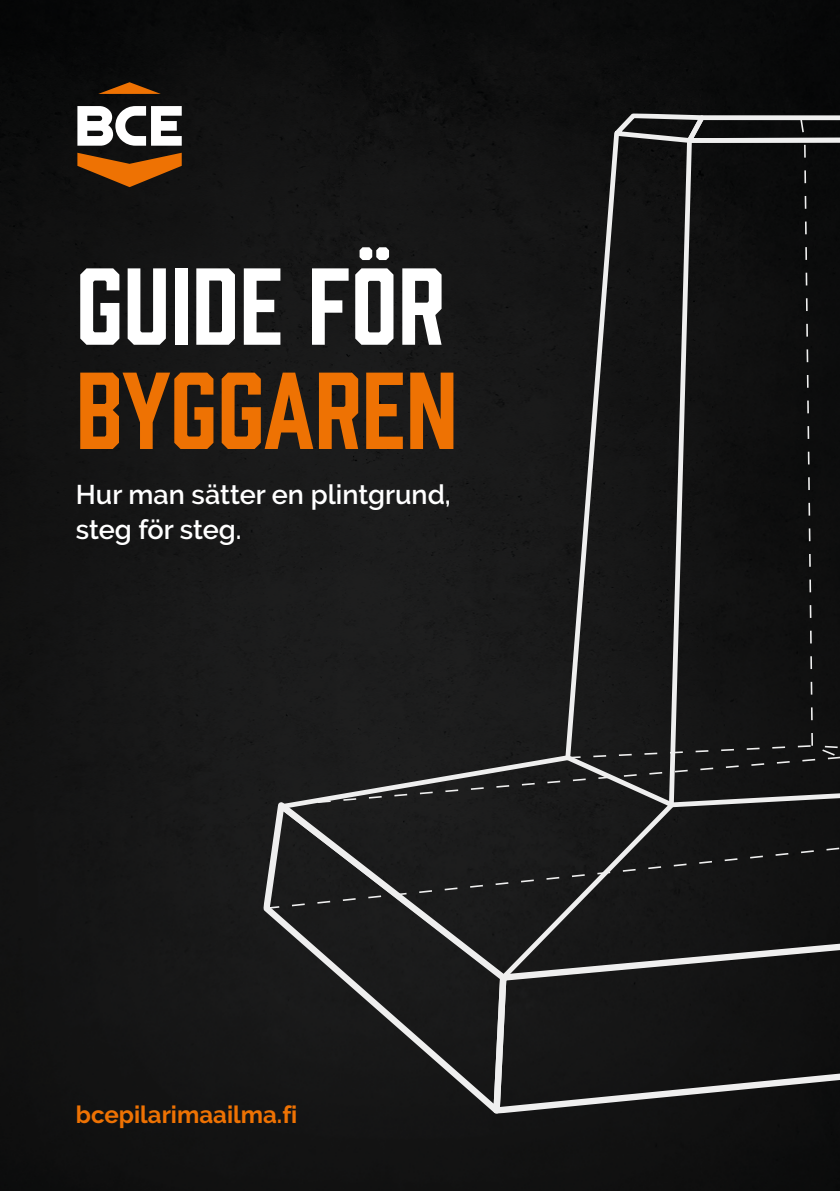
<style>
.page{position:relative;width:840px;height:1191px;background:#fff}
.page>*{position:absolute;margin:0;border:0;box-sizing:border-box;transform-origin:0 0}
.t1{font:100.4px "Prohibition";color:#fff}
.t2{font:100.4px "Prohibition";color:#ee7203}
.t3{font:600 27px/35.4px "Raleway";color:#fff}
.t4{font:700 24px "Raleway";color:#ee7203}
</style>
<div class="page">
<img style="left:0;top:0;width:839px;height:1191px">
<div style="left:257px;top:793px;width:232px;height:322px;background:#181818"></div>
<svg style="left:489px;top:984px;width:350px;height:131px;background:#282929"></svg>
<svg style="left:264px;top:749px;width:298px;height:161px;background:#39393a"></svg>
<svg style="left:274px;top:752px;width:291px;height:232px;background:#2b2b2c"></svg>
<hr style="left:562px;top:111px;width:3px;height:652px;background:#171717">
<svg style="left:565px;top:111px;width:274px;height:925px;background:#1e1e1e"></svg>
<svg style="left:98px;top:82px;width:63px;height:12px"></svg>
<svg style="left:77px;top:153px;width:105px;height:34px;background:#864409"></svg>
<svg style="left:77px;top:106px;width:105px;height:40px"></svg>
<h1 class="t1" style="left:76px;top:238px;width:370px">GUIDE FÖR</h1>
<h1 class="t2" style="left:76px;top:342px;width:383px">BYGGAREN</h1>
<p class="t3" style="left:76px;top:476px;width:376px">Hur man sätter en plintgrund, steg för steg.</p>
<p class="t4" style="left:76px;top:1101px;width:223px">bcepilarimaailma.fi</p>
</div>
